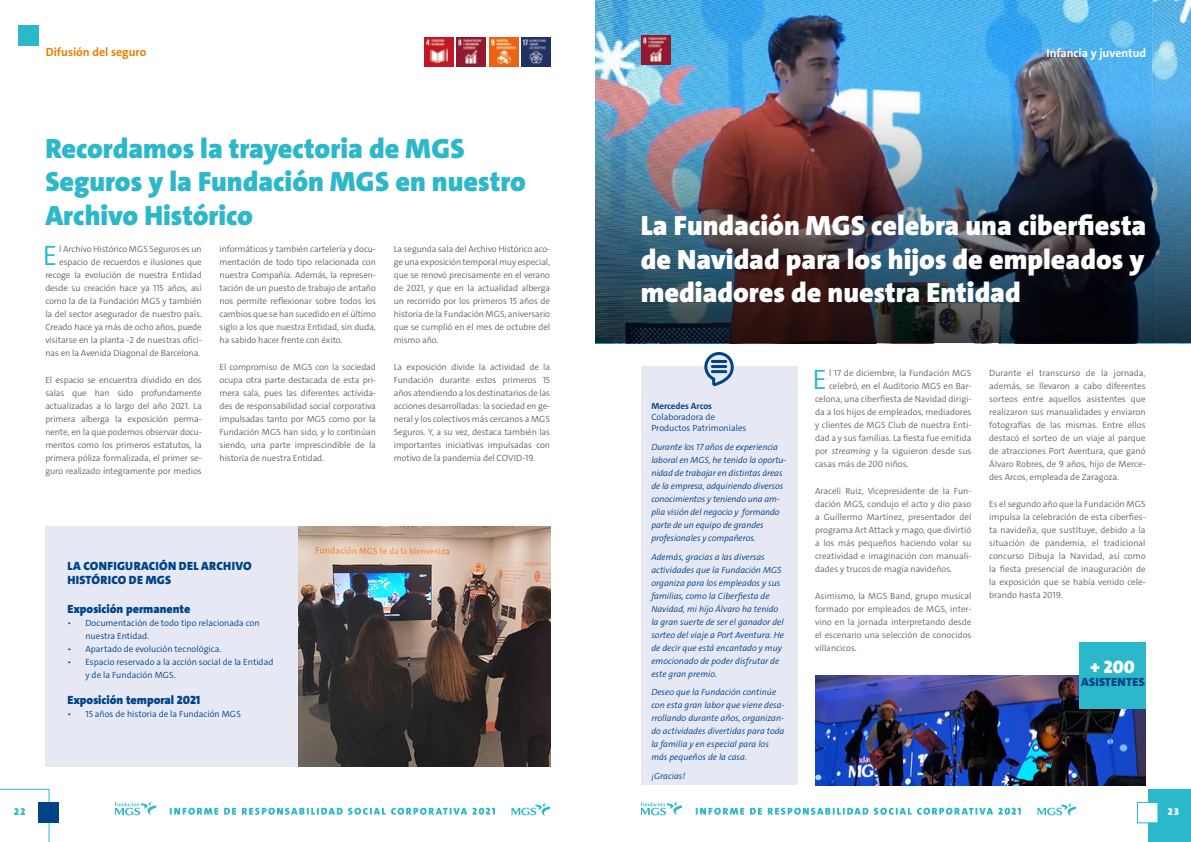
<style>
.page{position:relative;width:1191px;height:842px;background:#fff}
.page>*{position:absolute;margin:0;border:0;box-sizing:border-box;transform-origin:0 0}
.t1{font:300 28.3px "The Sans";color:#2ab8ca}
.t2{font:900 28px/33.6px "The Sans";color:#fff;text-align:justify}
.t3{font:900 28px/33.6px "The Sans";color:#2ab8ca}
.t4{font:900 18px "The Sans";color:#fff}
.t5{font:900 12px "The Sans";color:#048}
.t6{font:900 12px/14.4px "The Sans";letter-spacing:.025em;color:#048}
.t7{font:700 12px "The Sans";color:#ef7d00}
.t8{font:700 12px "The Sans";color:#fff}
.t9{font:900 12px "The Sans";letter-spacing:.02em;color:#048}
.t10{font:900 10px "The Sans";color:#2ab8ca}
.t11{font:900 10px "The Sans";color:#fff}
.t12{font:300 9px/13px "The Sans";letter-spacing:-.01em;color:#646363;text-align:justify}
.t13{font:italic 300 9px/13px "The Sans";color:#048}
.t14{font:300 9px/13px "The Sans";color:#048}
.t15{font:700 9px "The Sans";color:#048}
.s1{font-style:italic}
</style>
<div class="page">
<div style="left:1147px;top:789px;width:44px;height:53px;background:#2ab8ca"></div>
<svg style="left:0;top:789px;width:50px;height:53px"></svg>
<div style="left:38px;top:802px;width:21px;height:21px;background:#048"></div>
<div style="left:1137px;top:802px;width:21px;height:21px;background:#fff;border:1px solid #2ab8ca"></div>
<div style="left:18px;top:26px;width:21px;height:20px;background:#2ab8ca"></div>
<svg style="left:511px;top:803px;width:39px;height:13px"></svg>
<svg style="left:115px;top:802px;width:41px;height:13px"></svg>
<svg style="left:170px;top:808px;width:325px;height:7px"></svg>
<svg style="left:1037px;top:803px;width:39px;height:13px"></svg>
<svg style="left:640px;top:802px;width:42px;height:13px"></svg>
<svg style="left:695px;top:808px;width:325px;height:7px"></svg>
<img style="left:298px;top:526px;width:252px;height:241px">
<img style="left:457px;top:38px;width:29px;height:29px">
<img style="left:425px;top:38px;width:29px;height:29px">
<img style="left:489px;top:38px;width:29px;height:29px">
<img style="left:521px;top:38px;width:29px;height:29px">
<div style="left:45px;top:526px;width:253px;height:241px;background:#e6e8f4"></div>
<img style="left:595px;top:0;width:596px;height:343px">
<div style="left:641px;top:367px;width:156px;height:418px;background:#e6e8f4"></div>
<svg style="left:703px;top:352px;width:29px;height:35px"></svg>
<img style="left:815px;top:676px;width:330px;height:109px">
<img style="left:641px;top:36px;width:29px;height:28px">
<div style="left:1079px;top:643px;width:66px;height:66px;background:#2ab8ca"></div>
<h3 class="t7" style="left:46px;top:45px;width:102px">Difusión del seguro</h3>
<h2 class="t3" style="left:45px;top:132px;width:482px">Recordamos la trayectoria de MGS<br>Seguros y la Fundación MGS en nuestro<br>Archivo Histórico</h2>
<p class="t12" style="left:219px;top:242px;width:158px">informáticos y también cartelería y docu&shy;mentación de todo tipo relacionada con nuestra Compañía. Además, la represen&shy;tación de un puesto de trabajo de antaño nos permite reflexionar sobre todos los cambios que se han sucedido en el último siglo a los que nuestra Entidad, sin duda, ha sabido hacer frente con éxito.</p>
<p class="t12" style="left:219px;top:361px;width:158px">El compromiso de MGS con la sociedad ocupa otra parte destacada de esta pri&shy;mera sala, pues las diferentes activida&shy;des de responsabilidad social corporativa impulsadas tanto por MGS como por la Fundación MGS han sido, y lo continúan siendo, una parte imprescindible de la historia de nuestra Entidad.</p>
<p class="t12" style="left:394px;top:242px;width:158px">La segunda sala del Archivo Histórico aco&shy;ge una exposición temporal muy especial, que se renovó precisamente en el verano de 2021, y que en la actualidad alberga un recorrido por los primeros 15 años de historia de la Fundación MGS, aniversario que se cumplió en el mes de octubre del mismo año.</p>
<p class="t12" style="left:394px;top:361px;width:158px">La exposición divide la actividad de la Fundación durante estos primeros 15 años atendiendo a los destinatarios de las acciones desarrolladas: la sociedad en ge&shy;neral y los colectivos más cercanos a MGS Seguros. Y, a su vez, destaca también las importantes iniciativas impulsadas con motivo de la pandemia del COVID-19.</p>
<p class="t12" style="left:45px;top:242px;width:158px;text-align:right">l Archivo Histórico MGS Seguros es un espacio de recuerdos e ilusiones que recoge la evolución de nuestra Entidad desde su creación hace ya 115 años, así como la de la Fundación MGS y también la del sector asegurador de nuestro país.<br>Creado hace ya más de ocho años, puede visitarse en la planta -2 de nuestras ofici&shy;nas en la Avenida Diagonal de Barcelona.</p>
<p class="t12" style="left:45px;top:374px;width:158px">El espacio se encuentra dividido en dos salas que han sido profundamente actualizadas a lo largo del año 2021. La primera alberga la exposición perma&shy;nente, en la que podemos observar docu&shy;mentos como los primeros estatutos, la primera póliza formalizada, el primer se&shy;guro realizado íntegramente por medios</p>
<h1 class="t1" style="left:43px;top:237px;width:16px">E</h1>
<h3 class="t6" style="left:67px;top:558px;width:186px">LA CONFIGURACIÓN DEL ARCHIVO<br>HISTÓRICO DE MGS</h3>
<h3 class="t5" style="left:67px;top:601px;width:124px">Exposición permanente</h3>
<p class="t14" style="left:85px;top:616px;width:176px;text-indent:-18px">• Documentación de todo tipo relacionada con nuestra Entidad.</p>
<p class="t14" style="left:67px;top:642px;width:155px">• Apartado de evolución tecnológica.</p>
<p class="t14" style="left:85px;top:655px;width:189px;text-indent:-18px">• Espacio reservado a la acción social de la Entidad y de la Fundación MGS.</p>
<h3 class="t5" style="left:67px;top:692px;width:134px">Exposición temporal 2021</h3>
<p class="t14" style="left:67px;top:707px;width:175px">• 15 años de historia de la Fundación MGS</p>
<h3 class="t8" style="left:1046px;top:45px;width:101px">Infancia y juventud</h3>
<h2 class="t2" style="left:641px;top:209px;width:507px">La Fundación MGS celebra una ciberfiesta de Navidad para los hijos de empleados y mediadores de nuestra Entidad</h2>
<p class="t15" style="left:651px;top:400px;width:62px">Mercedes Arcos</p>
<p class="t14" style="left:651px;top:412px;width:97px;line-height:11px">Colaboradora de<br>Productos Patrimoniales</p>
<p class="t13" style="left:651px;top:440px;width:137px">Durante los 17 años de experiencia laboral en MGS, he tenido la oportu&shy;nidad de trabajar en distintas áreas de la empresa, adquiriendo diversos conocimientos y teniendo una am&shy;plia visión del negocio y formando parte de un equipo de grandes profesionales y compañeros.</p>
<p class="t13" style="left:651px;top:550px;width:134px">Además, gracias a las diversas actividades que la Fundación MGS organiza para los empleados y sus familias, como la Ciberfiesta de<br>Navidad, mi hijo Álvaro ha tenido la gran suerte de ser el ganador del sorteo del viaje a Port Aventura. He de decir que está encantado y muy emocionado de poder disfrutar de este gran premio.</p>
<p class="t13" style="left:651px;top:686px;width:135px">Deseo que la Fundación continúe con esta gran labor que viene desa&shy;rrollando durante años, organizan&shy;do actividades divertidas para toda la familia y en especial para los más pequeños de la casa.</p>
<p class="t13" style="left:651px;top:769px;width:35px">¡Gracias!</p>
<h1 class="t1" style="left:812px;top:361px;width:16px">E</h1>
<p class="t12" style="left:829px;top:366px;width:144px">l 17 de diciembre, la Fundación MGS</p>
<p class="t12" style="left:829px;top:379px;width:144px">celebró, en el Auditorio MGS en Bar-</p>
<p class="t12" style="left:815px;top:392px;width:158px">celona, una ciberfiesta de Navidad dirigi-</p>
<p class="t12" style="left:815px;top:405px;width:158px">da a los hijos de empleados, mediadores</p>
<p class="t12" style="left:815px;top:418px;width:158px">y clientes de MGS Club de nuestra Enti-</p>
<p class="t12" style="left:815px;top:431px;width:158px">dad a y sus familias. La fiesta fue emitida</p>
<p class="t12" style="left:815px;top:444px;width:158px">por <span class="s1">streaming</span> y la siguieron desde sus</p>
<p class="t12" style="left:815px;top:457px;width:95px">casas más de 200 niños.</p>
<p class="t12" style="left:815px;top:484px;width:158px">Araceli Ruiz, Vicepresidente de la Fun&shy;dación MGS, condujo el acto y dio paso a Guillermo Martínez, presentador del programa Art Attack y mago, que divirtió a los más pequeños haciendo volar su creatividad e imaginación con manuali&shy;dades y trucos de magia navideños.</p>
<p class="t12" style="left:815px;top:589px;width:158px">Asimismo, la MGS Band, grupo musical formado por empleados de MGS, inter&shy;vino en la jornada interpretando desde el escenario una selección de conocidos villancicos.</p>
<p class="t12" style="left:989px;top:366px;width:158px">Durante el transcurso de la jornada, además, se llevaron a cabo diferentes sorteos entre aquellos asistentes que realizaron sus manualidades y enviaron fotografías de las mismas. Entre ellos destacó el sorteo de un viaje al parque de atracciones Port Aventura, que ganó Álvaro Robres, de 9 años, hijo de Merce&shy;des Arcos, empleada de Zaragoza.</p>
<p class="t12" style="left:989px;top:497px;width:158px">Es el segundo año que la Fundación MGS impulsa la celebración de esta ciberfies&shy;ta navideña, que sustituye, debido a la situación de pandemia, el tradicional concurso Dibuja la Navidad, así como la fiesta presencial de inauguración de la exposición que se había venido cele&shy;brando hasta 2019.</p>
<h3 class="t4" style="left:1090px;top:656px;width:46px">+ 200</h3>
<h3 class="t9" style="left:1081px;top:675px;width:65px">ASISTENTES</h3>
<p class="t10" style="left:14px;top:805px;width:13px">22</p>
<p class="t11" style="left:1167px;top:805px;width:13px">23</p>
</div>
